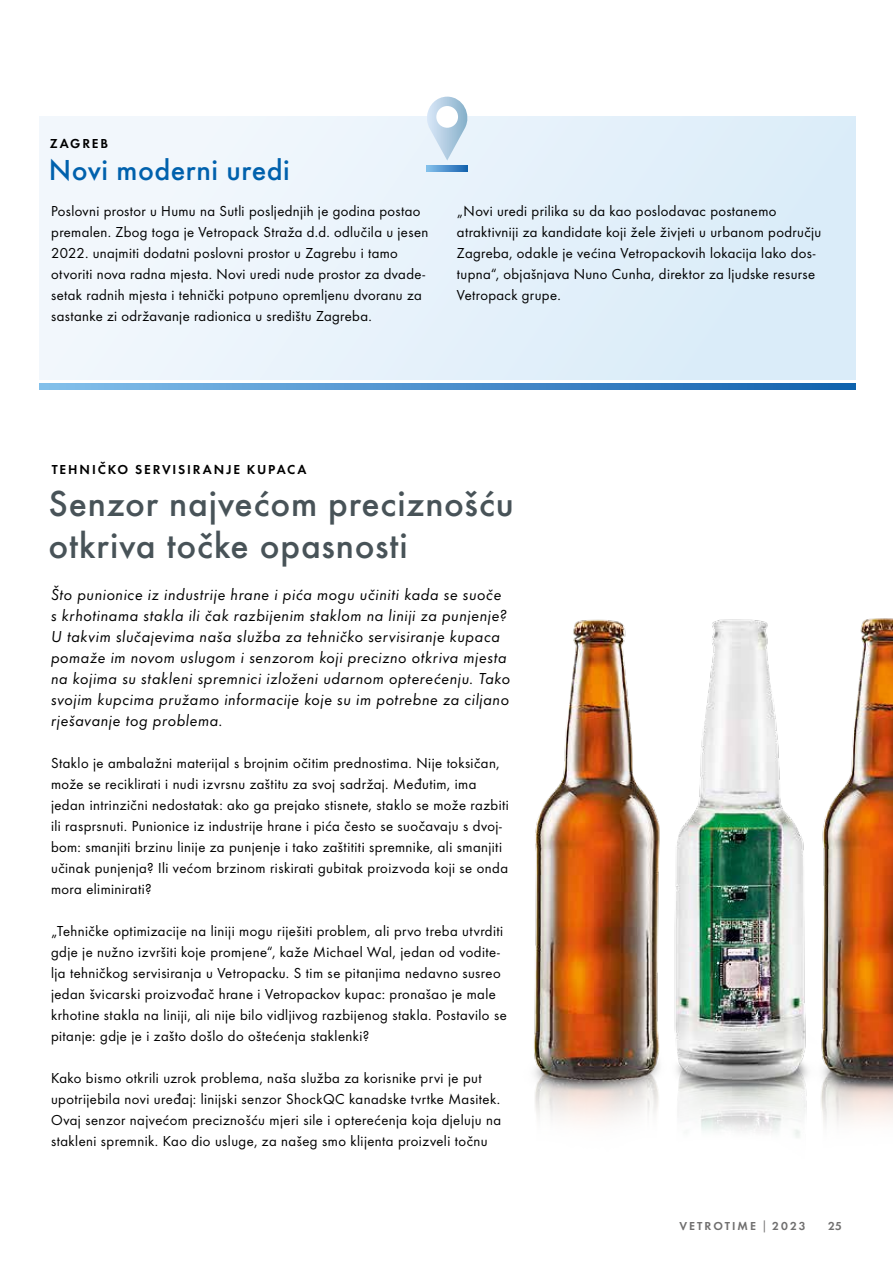
<style>
.page{position:relative;width:893px;height:1263px;background:#fff}
.page>*{position:absolute;margin:0;border:0;box-sizing:border-box;transform-origin:0 0}
.t1{font:500 37.5px/42px "Futura";letter-spacing:.02em;color:#485358}
.t2{font:500 30px "Futura";letter-spacing:.015em;color:#0061ad}
.t3{font:16.5px/21px "Futura Boo Obl";letter-spacing:.03em;color:#000}
.t4{font:15px/21px "Futura Boo";letter-spacing:.03em;color:#000}
.t5{font:13.5px "Futura Dem";letter-spacing:.14em;color:#000}
.t6{font:12px "Futura Dem";letter-spacing:.165em;color:#706f6f}
.s1{font-family:"Futura Boo";font-size:14.4px}
</style>
<div class="page">
<div style="left:39px;top:117px;width:817px;height:262px;background:linear-gradient(to right,#f4f8fd,#d9ebf9)"></div>
<svg style="left:39px;top:384px;width:817px;height:6px;background:#4b8fcc"></svg>
<svg style="left:427px;top:97px;width:45px;height:63px;background:#cedfed"></svg>
<div style="left:436px;top:106px;width:22px;height:22px;background:#fff;border-radius:50%"></div>
<svg style="left:427px;top:165px;width:40px;height:7px"></svg>
<img style="left:534px;top:618px;width:359px;height:520px">
<p class="t5" style="left:50px;top:135px;width:60px">ZAGREB</p>
<h2 class="t2" style="left:49px;top:152px;width:242px">Novi moderni uredi</h2>
<p class="t4" style="left:51px;top:201px;width:379px">Poslovni prostor u Humu na Sutli posljednjih je godina postao premalen. Zbog toga je Vetropack Straža d.d. odlučila u jesen 2022. unajmiti dodatni poslovni prostor u Zagrebu i tamo otvoriti nova radna mjesta. Novi uredi nude prostor za dvade&shy;setak radnih mjesta i tehnički potpuno opremljenu dvoranu za sastanke zi održavanje radionica u središtu Zagreba.</p>
<p class="t4" style="left:457px;top:201px;width:366px">„Novi uredi prilika su da kao poslodavac postanemo atraktivniji za kandidate koji žele živjeti u urbanom području Zagreba, odakle je većina Vetropackovih lokacija lako dos&shy;tupna“, objašnjava Nuno Cunha, direktor za ljudske resurse Vetropack grupe.</p>
<p class="t5" style="left:52px;top:461px;width:256px">TEHNIČKO SERVISIRANJE KUPACA</p>
<h1 class="t1" style="left:48px;top:482px;width:467px">Senzor najvećom preciznošću otkriva točke opasnosti</h1>
<p class="t3" style="left:51px;top:584px;width:461px">Što punionice iz industrije hrane i pića mogu učiniti kada se suoče s krhotinama stakla ili čak razbijenim staklom na liniji za punjenje?<br>U takvim slučajevima naša služba za tehničko servisiranje kupaca pomaže im novom uslugom i senzorom koji precizno otkriva mjesta na kojima su stakleni spremnici izloženi udarnom opterećenju. Tako svojim kupcima pružamo informacije koje su im potrebne za ciljano rješavanje tog problema.</p>
<p class="t4" style="left:51px;top:752px;width:459px">Staklo je ambalažni materijal s brojnim očitim prednostima. Nije toksičan, može se reciklirati i nudi izvrsnu zaštitu za svoj sadržaj. Međutim, ima jedan intrinzični nedostatak: ako ga prejako stisnete, staklo se može razbiti ili rasprsnuti. Punionice iz industrije hrane i pića često se suočavaju s dvoj&shy;bom: smanjiti brzinu linije za punjenje i tako zaštititi spremnike, ali smanjiti učinak punjenja? Ili većom brzinom riskirati gubitak proizvoda koji se onda mora eliminirati?</p>
<p class="t4" style="left:51px;top:920px;width:457px">„Tehničke optimizacije na liniji mogu riješiti problem, ali prvo treba utvrditi gdje je nužno izvršiti koje promjene“, kaže Michael Wal, jedan od vodite&shy;lja tehničkog servisiranja u Vetropacku. S tim se pitanjima nedavno susreo jedan švicarski proizvođač hrane i Vetropackov kupac: pronašao je male krhotine stakla na liniji, ali nije bilo vidljivog razbijenog stakla. Postavilo se pitanje: gdje je i zašto došlo do oštećenja staklenki?</p>
<p class="t4" style="left:51px;top:1067px;width:452px">Kako bismo otkrili uzrok problema, naša služba za korisnike prvi je put upotrijebila novi uređaj: linijski senzor ShockQC kanadske tvrtke Masitek.<br>Ovaj senzor najvećom preciznošću mjeri sile i opterećenja koja djeluju na stakleni spremnik. Kao dio usluge, za našeg smo klijenta proizveli točnu</p>
<p class="t6" style="left:679px;top:1219px;width:128px">VETROTIME <span class="s1">|</span> 2023</p>
<p class="t6" style="left:828px;top:1219px;width:15px">25</p>
</div>
